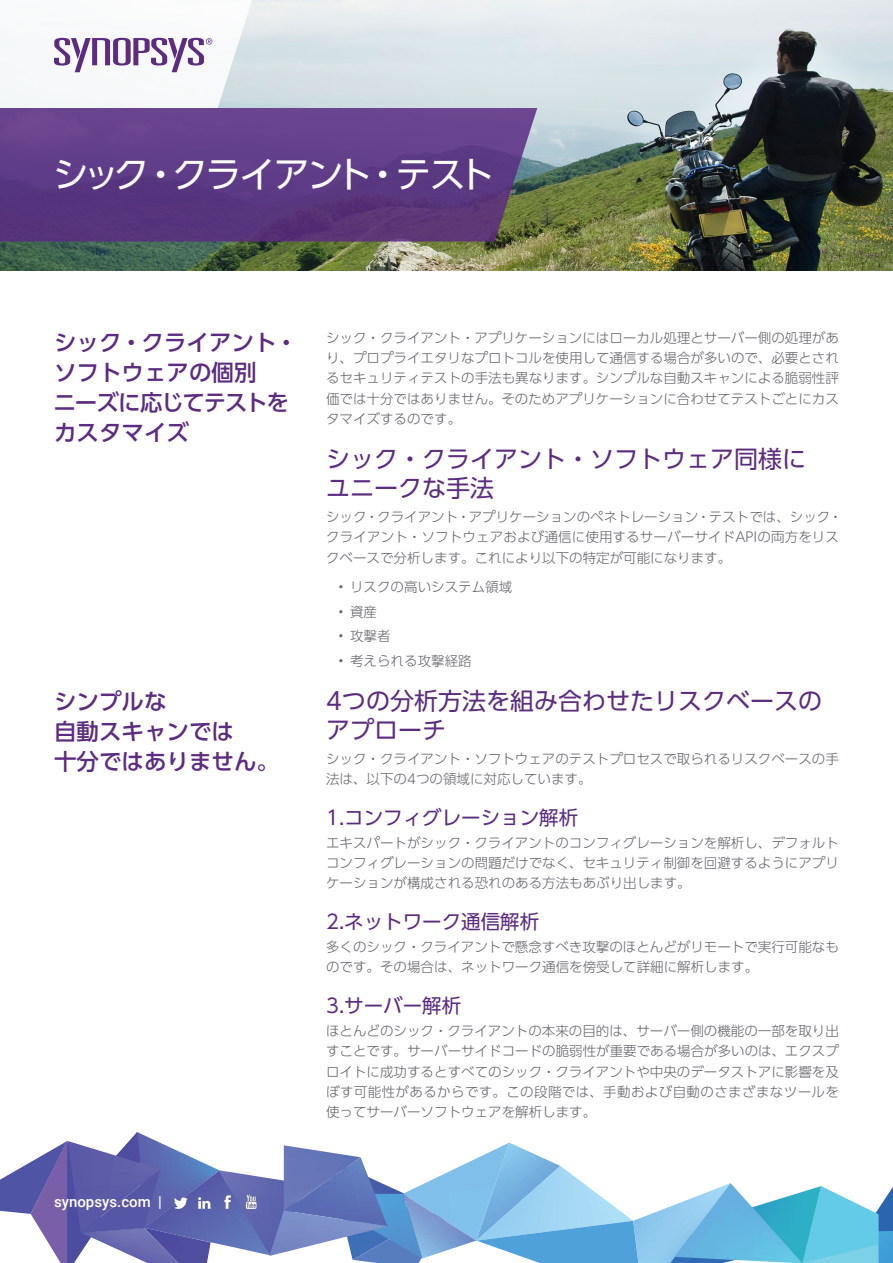
<style>
.page{position:relative;width:893px;height:1263px;background:#fff}
.page>*{position:absolute;margin:0;border:0;box-sizing:border-box;transform-origin:0 0}
.t1{font:36px "UD Shin Go Pro";letter-spacing:-.075em;color:#fff}
.t2{font:24px/28.5px "UD Shin Go Pro";color:#5b2c82}
.t3{font:500 22.5px/30px "UD Shin Go Pro";color:#5b2c82}
.t4{font:19.5px "UD Shin Go Pro";color:#5b2c82}
.t5{font:500 15px "Roboto";color:#fff}
.t6{font:300 13.5px/20.2px "UD Shin Go Pro";color:#626466;text-align:justify}
</style>
<div class="page">
<img style="left:0;top:0;width:893px;height:270px">
<svg style="left:0;top:108px;width:537px;height:134px;background:#5f3e82"></svg>
<svg style="left:0;top:0;width:256px;height:108px"></svg>
<svg style="left:0;top:1132px;width:893px;height:131px"></svg>
<h1 class="t1" style="left:53px;top:145px;width:443px">シック・クライアント・テスト</h1>
<h3 class="t3" style="left:53px;top:327px;width:246px">シック・クライアント・ソフトウェアの個別<br>ニーズに応じてテストをカスタマイズ</h3>
<h3 class="t3" style="left:54px;top:686px;width:226px">シンプルな<br>自動スキャンでは<br>十分ではありません。</h3>
<p class="t5" style="left:54px;top:1191px;width:110px">synopsys.com |</p>
<p class="t6" style="left:326px;top:327px;width:514px">シック・クライアント・アプリケーションにはローカル処理とサーバー側の処理があり、プロプライエタリなプロトコルを使用して通信する場合が多いので、必要とされるセキュリティテストの手法も異なります。シンプルな自動スキャンによる脆弱性評価では十分ではありません。そのためアプリケーションに合わせてテストごとにカスタマイズするのです。</p>
<h2 class="t2" style="left:326px;top:444px;width:481px">シック・クライアント・ソフトウェア同様にユニークな手法</h2>
<p class="t6" style="left:326px;top:506px;width:518px;text-align:left">シック・クライアント・アプリケーションのペネトレーション・テストでは、シック・クライアント・ソフトウェアおよび通信に使用するサーバーサイドAPIの両方をリスクベースで分析します。これにより以下の特定が可能になります。</p>
<p class="t6" style="left:338px;top:576px;width:176px">• リスクの高いシステム領域</p>
<p class="t6" style="left:338px;top:601px;width:41px">• 資産</p>
<p class="t6" style="left:338px;top:625px;width:54px">• 攻撃者</p>
<p class="t6" style="left:338px;top:650px;width:135px">• 考えられる攻撃経路</p>
<h2 class="t2" style="left:326px;top:686px;width:497px">4つの分析方法を組み合わせたリスクベースのアプローチ</h2>
<p class="t6" style="left:326px;top:748px;width:514px">シック・クライアント・ソフトウェアのテストプロセスで取られるリスクベースの手法は、以下の4つの領域に対応しています。</p>
<h3 class="t4" style="left:326px;top:801px;width:254px">1.コンフィグレーション解析</h3>
<p class="t6" style="left:326px;top:832px;width:514px">エキスパートがシック・クライアントのコンフィグレーションを解析し、デフォルトコンフィグレーションの問題だけでなく、セキュリティ制御を回避するようにアプリケーションが構成される恐れのある方法もあぶり出します。</p>
<h3 class="t4" style="left:326px;top:906px;width:215px">2.ネットワーク通信解析</h3>
<p class="t6" style="left:326px;top:936px;width:514px">多くのシック・クライアントで懸念すべき攻撃のほとんどがリモートで実行可能なものです。その場合は、ネットワーク通信を傍受して詳細に解析します。</p>
<h3 class="t4" style="left:326px;top:990px;width:137px">3.サーバー解析</h3>
<p class="t6" style="left:326px;top:1020px;width:514px">ほとんどのシック・クライアントの本来の目的は、サーバー側の機能の一部を取り出すことです。サーバーサイドコードの脆弱性が重要である場合が多いのは、エクスプロイトに成功するとすべてのシック・クライアントや中央のデータストアに影響を及ぼす可能性があるからです。この段階では、手動および自動のさまざまなツールを使ってサーバーソフトウェアを解析します。</p>
</div>
